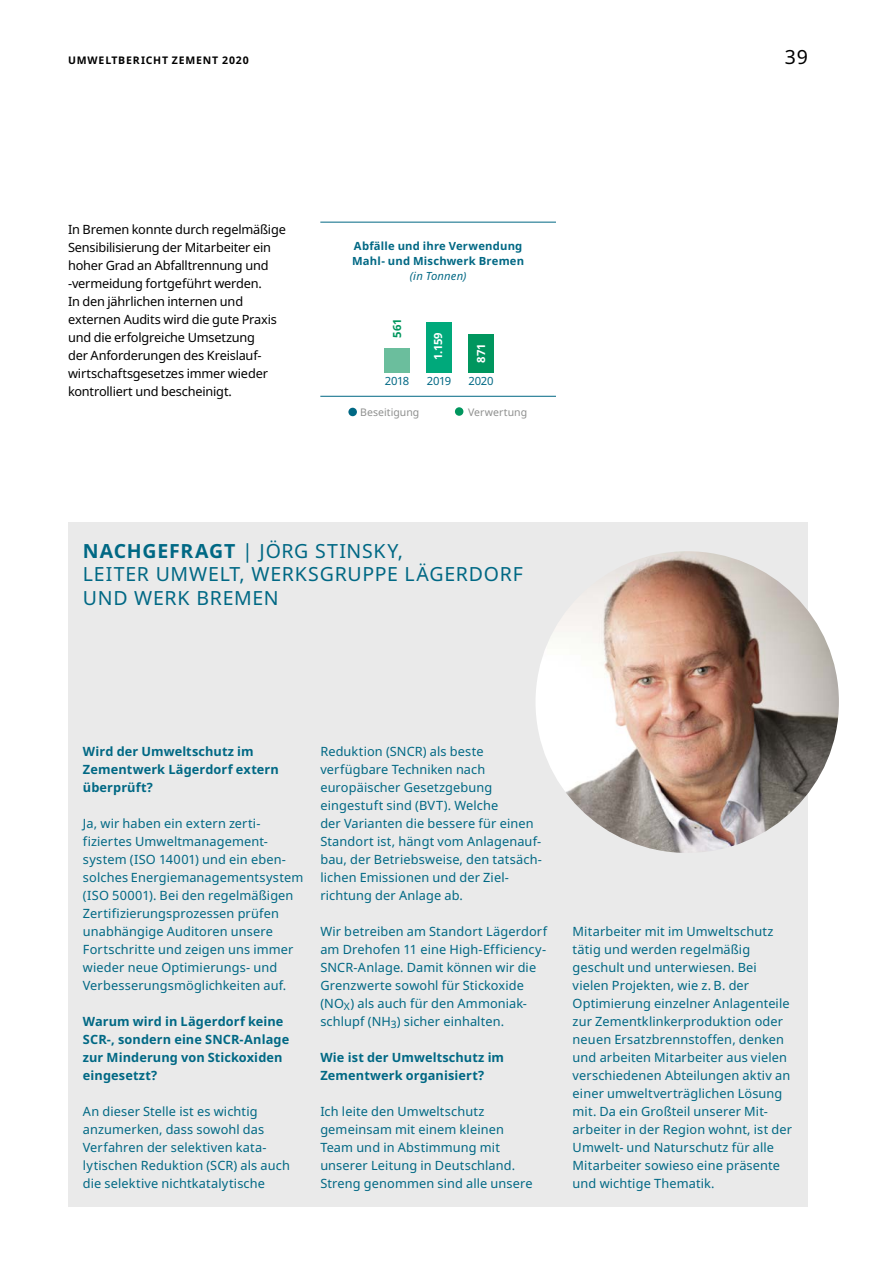
<style>
.page{position:relative;width:893px;height:1263px;background:#fff}
.page>*{position:absolute;margin:0;border:0;box-sizing:border-box;transform-origin:0 0}
.t1{font:19.5px/23.4px "Noto Sans";letter-spacing:.04em;color:#006884}
.t2{font:19.5px "Noto Sans";color:#000}
.t3{font:12.75px/18px "Noto Sans";letter-spacing:.01em;color:#006884}
.t4{font:12.75px/18px "Noto Sans";letter-spacing:-.015em;color:#000}
.t5{font:700 12.75px/18px "Noto Sans";letter-spacing:.01em;color:#006884}
.t6{font:700 11.25px/15px "Noto Sans";letter-spacing:.015em;color:#006884}
.t7{font:11.25px "Noto Sans";letter-spacing:-.02em;color:#006884}
.t8{font:italic 11.25px "Noto Sans";letter-spacing:.015em;color:#006884}
.t9{font:700 11.25px "Noto Sans";letter-spacing:-.01em;color:#fff}
.t10{font:700 11.25px "Noto Sans";color:#00965e}
.t11{font:700 10.5px "Noto Sans";letter-spacing:.08em;color:#000}
.t12{font:10.5px "Noto Sans";letter-spacing:.005em;color:#8f908f}
.s1{font-weight:700}
</style>
<div class="page">
<div style="left:68px;top:522px;width:740px;height:684px;background:#eaeaea"></div>
<img style="left:536px;top:551px;width:303px;height:302px">
<hr style="left:320px;top:396px;width:236px;height:1px;background:#006884">
<hr style="left:320px;top:222px;width:236px;height:1px;background:#006884">
<div style="left:426px;top:322px;width:26px;height:51px;background:#00a97b"></div>
<div style="left:468px;top:335px;width:26px;height:38px;background:#00965e"></div>
<div style="left:348px;top:408px;width:9px;height:8px;background:#006884;border-radius:50%"></div>
<div style="left:455px;top:407px;width:8px;height:9px;background:#00965e;border-radius:50%"></div>
<div style="left:384px;top:348px;width:26px;height:25px;background:#6bbe9d"></div>
<p class="t11" style="left:68px;top:53px;width:182px">UMWELTBERICHT ZEMENT 2020</p>
<h1 class="t2" style="left:785px;top:43px;width:25px">39</h1>
<p class="t4" style="left:68px;top:220px;width:219px">In Bremen konnte durch regelmäßige Sensibilisierung der Mitarbeiter ein hoher Grad an Abfalltrennung und -vermeidung fortgeführt werden.<br>In den jährlichen internen und externen Audits wird die gute Praxis und die erfolgreiche Umsetzung<br>der Anforderungen des Kreislauf&shy;wirtschaftsgesetzes immer wieder kontrolliert und bescheinigt.</p>
<p class="t6" style="left:352px;top:238px;width:174px">Abfälle und ihre Verwendung<br>Mahl- und Mischwerk Bremen</p>
<p class="t8" style="left:410px;top:267px;width:58px">(in Tonnen)</p>
<p class="t10" style="left:389px;top:338px;width:20px;rotate:-90deg">561</p>
<p class="t9" style="left:430px;top:360px;width:29px;rotate:-90deg">1.159</p>
<p class="t9" style="left:473px;top:363px;width:21px;rotate:-90deg">871</p>
<p class="t7" style="left:385px;top:373px;width:26px">2018</p>
<p class="t7" style="left:427px;top:373px;width:26px">2019</p>
<p class="t7" style="left:468px;top:373px;width:27px">2020</p>
<p class="t12" style="left:360px;top:405px;width:61px">Beseitigung</p>
<p class="t12" style="left:468px;top:405px;width:61px">Verwertung</p>
<h1 class="t1" style="left:83px;top:539px;width:441px"><span class="s1">NACHGEFRAGT</span> | JÖRG STINSKY,<br>LEITER UMWELT, WERKSGRUPPE LÄGERDORF<br>UND WERK BREMEN</h1>
<p class="t5" style="left:83px;top:742px;width:197px">Wird der Umweltschutz im<br>Zementwerk Lägerdorf extern überprüft?</p>
<p class="t3" style="left:83px;top:814px;width:222px">Ja, wir haben ein extern zerti&shy;fiziertes Umweltmanagement&shy;system (ISO 14001) und ein eben&shy;solches Energiemanagementsystem (ISO 50001). Bei den regelmäßigen<br>Zertifizierungsprozessen prüfen unabhängige Auditoren unsere<br>Fortschritte und zeigen uns immer wieder neue Optimierungs- und<br>Verbesserungsmöglichkeiten auf.</p>
<p class="t5" style="left:83px;top:1012px;width:208px">Warum wird in Lägerdorf keine<br>SCR-, sondern eine SNCR-Anlage zur Minderung von Stickoxiden eingesetzt?</p>
<p class="t3" style="left:83px;top:1102px;width:208px">An dieser Stelle ist es wichtig anzumerken, dass sowohl das<br>Verfahren der selektiven kata&shy;lytischen Reduktion (SCR) als auch die selektive nichtkatalytische</p>
<p class="t3" style="left:320px;top:742px;width:223px">Reduktion (SNCR) als beste verfügbare Techniken nach europäischer Gesetzgebung eingestuft sind (BVT). Welche<br>der Varianten die bessere für einen<br>Standort ist, hängt vom Anlagenauf&shy;bau, der Betriebsweise, den tatsäch&shy;lichen Emissionen und der Ziel&shy;richtung der Anlage ab.</p>
<p class="t3" style="left:320px;top:922px;width:228px">Wir betreiben am Standort Lägerdorf am Drehofen 11 eine High-Efficiency-SNCR-Anlage. Damit können wir die Grenzwerte sowohl für Stickoxide (NO<sub>X</sub>) als auch für den Ammoniak&shy;schlupf (NH<sub>3</sub>) sicher einhalten.</p>
<p class="t5" style="left:320px;top:1048px;width:185px">Wie ist der Umweltschutz im<br>Zementwerk organisiert?</p>
<p class="t3" style="left:320px;top:1102px;width:214px">Ich leite den Umweltschutz gemeinsam mit einem kleinen<br>Team und in Abstimmung mit unserer Leitung in Deutschland.<br>Streng genommen sind alle unsere</p>
<p class="t3" style="left:573px;top:922px;width:221px">Mitarbeiter mit im Umweltschutz tätig und werden regelmäßig geschult und unterwiesen. Bei vielen Projekten, wie z. B. der Optimierung einzelner Anlagenteile zur Zementklinkerproduktion oder neuen Ersatzbrennstoffen, denken und arbeiten Mitarbeiter aus vielen verschiedenen Abteilungen aktiv an einer umweltverträglichen Lösung mit. Da ein Großteil unserer Mit&shy;arbeiter in der Region wohnt, ist der Umwelt- und Naturschutz für alle Mitarbeiter sowieso eine präsente und wichtige Thematik.</p>
</div>
